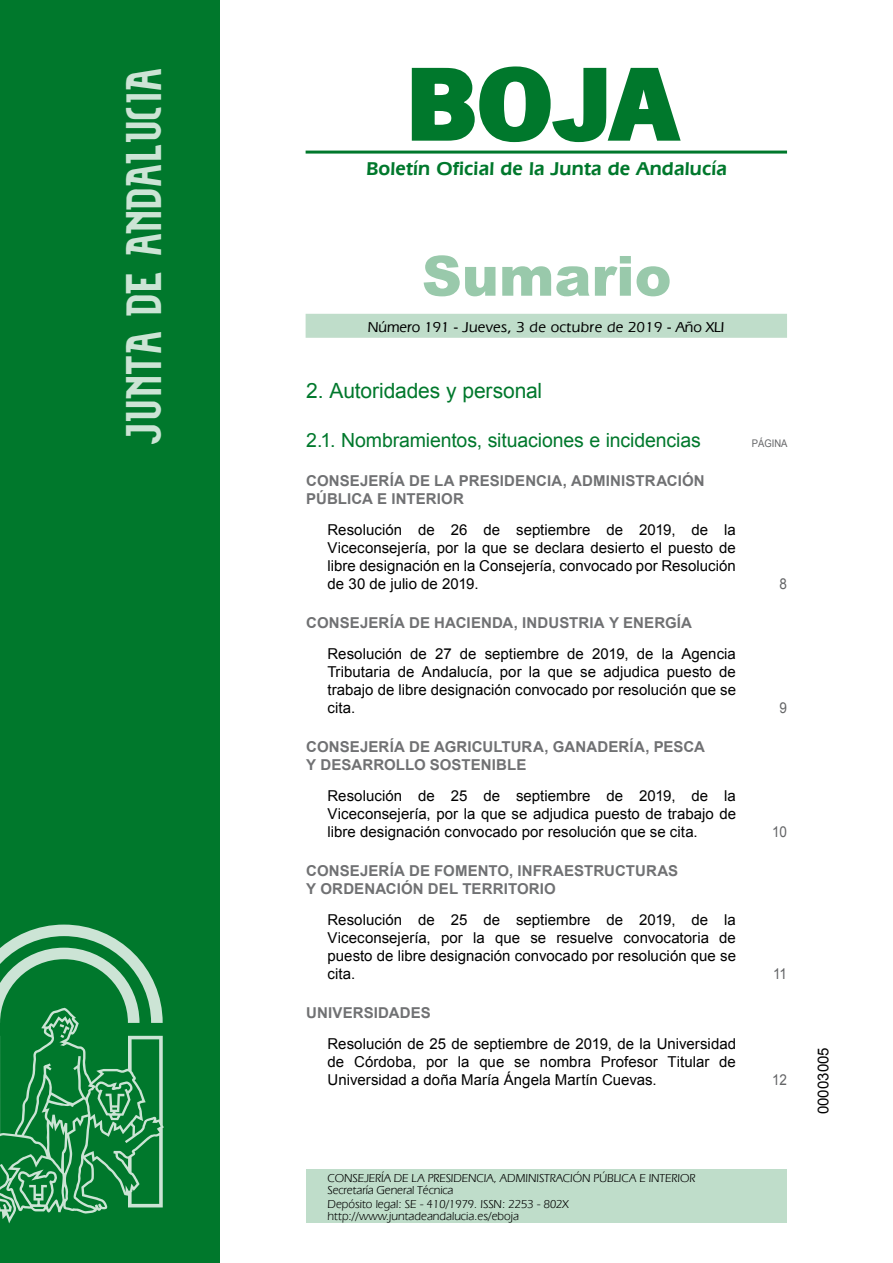
<style>
.page{position:relative;width:893px;height:1263px;background:#fff}
.page>*{position:absolute;margin:0;border:0;box-sizing:border-box;transform-origin:0 0}
.t1{font:700 105px "News Got T";color:#00782c;scale:1.14 1}
.t2{font:900 55.5px "Arial";color:#99c9ab}
.t3{font:27px "Alfabeto Andaluz Nuevo";color:#cce4d5}
.t4{font:21px "Arial";letter-spacing:-.01em;color:#00782c}
.t5{font:19.5px "Arial";letter-spacing:-.01em;color:#00782c}
.t6{font:600 19.5px "Eras IT Cby BT";letter-spacing:.01em;color:#00782c}
.t7{font:15px/18px "Arial";color:#000;text-align:justify}
.t8{font:700 15px/18px "Arial";letter-spacing:.01em;color:#707173}
.t9{font:500 15px "Eras IT Cby BT";letter-spacing:.025em;color:#000}
.t10{font:15px "Arial";color:#646567;scale:.9 1}
.t11{font:12px/12px "Eras IT Cby BT";letter-spacing:-.01em;color:#000}
.t12{font:10.5px "Arial";color:#646567;scale:.9 1}
</style>
<div class="page">
<hr style="left:305px;top:151px;width:482px;height:3px;background:#00782c">
<div style="left:305px;top:314px;width:482px;height:24px;background:#bfddca"></div>
<div style="left:0;top:0;width:219px;height:1263px;background:#00782c"></div>
<svg style="left:0;top:925px;width:164px;height:298px"></svg>
<svg style="left:411px;top:66px;width:270px;height:77px"></svg>
<div style="left:306px;top:1169px;width:481px;height:54px;background:#bfddca"></div>
<h3 class="t3" style="left:136px;top:446px;width:379px;rotate:-90deg">JUNTA DE ANDALUCIA</h3>
<h1 class="t1" style="left:405px;top:42px;width:240px">BOJA</h1>
<h3 class="t6" style="left:366px;top:157px;width:362px">Boletín Oficial de la Junta de Andalucía</h3>
<h2 class="t2" style="left:422px;top:236px;width:251px">Sumario</h2>
<p class="t9" style="left:368px;top:317px;width:358px">Número 191 - Jueves, 3 de octubre de 2019 - Año XLI</p>
<h3 class="t4" style="left:306px;top:377px;width:237px">2. Autoridades y personal</h3>
<h3 class="t5" style="left:306px;top:427px;width:396px">2.1. Nombramientos, situaciones e incidencias</h3>
<p class="t12" style="left:751px;top:436px;width:41px">PÁGINA</p>
<p class="t8" style="left:306px;top:473px;width:400px">CONSEJERÍA DE LA PRESIDENCIA, ADMINISTRACIÓN<br>PÚBLICA E INTERIOR</p>
<p class="t7" style="left:327px;top:521px;width:410px">Resolución de 26 de septiembre de 2019, de la Viceconsejería, por la que se declara desierto el puesto de libre designación en la Consejería, convocado por Resolución de 30 de julio de 2019.</p>
<p class="t10" style="left:779px;top:574px;width:10px">8</p>
<p class="t8" style="left:306px;top:615px;width:387px">CONSEJERÍA DE HACIENDA, INDUSTRIA Y ENERGÍA</p>
<p class="t7" style="left:327px;top:645px;width:410px">Resolución de 27 de septiembre de 2019, de la Agencia Tributaria de Andalucía, por la que se adjudica puesto de trabajo de libre designación convocado por resolución que se cita.</p>
<p class="t8" style="left:306px;top:739px;width:400px">CONSEJERÍA DE AGRICULTURA, GANADERÍA, PESCA<br>Y DESARROLLO SOSTENIBLE</p>
<p class="t7" style="left:327px;top:787px;width:410px">Resolución de 25 de septiembre de 2019, de la Viceconsejería, por la que se adjudica puesto de trabajo de libre designación convocado por resolución que se cita.</p>
<p class="t8" style="left:306px;top:863px;width:373px">CONSEJERÍA DE FOMENTO, INFRAESTRUCTURAS<br>Y ORDENACIÓN DEL TERRITORIO</p>
<p class="t7" style="left:327px;top:911px;width:410px">Resolución de 25 de septiembre de 2019, de la Viceconsejería, por la que se resuelve convocatoria de puesto de libre designación convocado por resolución que se cita.</p>
<p class="t8" style="left:306px;top:1005px;width:126px">UNIVERSIDADES</p>
<p class="t7" style="left:327px;top:1035px;width:410px">Resolución de 25 de septiembre de 2019, de la Universidad de Córdoba, por la que se nombra Profesor Titular de Universidad a doña María Ángela Martín Cuevas.</p>
<p class="t11" style="left:327px;top:1171px;width:369px">CONSEJERÍA DE LA PRESIDENCIA, ADMINISTRACIÓN PÚBLICA E INTERIOR<br>Secretaría General Técnica</p>
<p class="t11" style="left:327px;top:1198px;width:243px">Depósito legal: SE - 410/1979. ISSN: 2253 - 802X http://www.juntadeandalucia.es/eboja</p>
<p class="t10" style="left:779px;top:698px;width:10px">9</p>
<p class="t10" style="left:772px;top:822px;width:18px">10</p>
<p class="t10" style="left:773px;top:964px;width:17px">11</p>
<p class="t10" style="left:772px;top:1070px;width:18px">12</p>
<p class="t7" style="left:814px;top:1114px;width:68px;rotate:-90deg">00003005</p>
</div>
